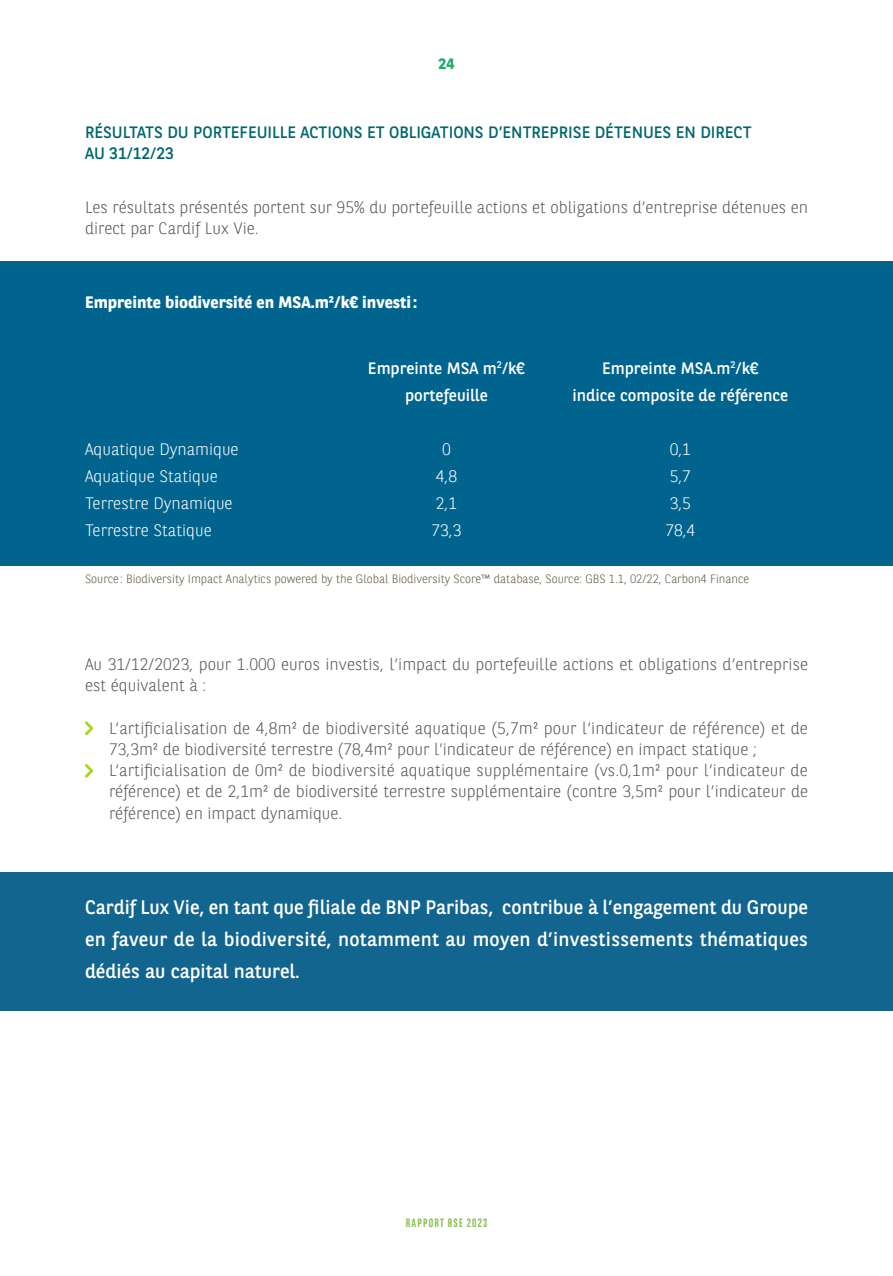
<style>
.page{position:relative;width:893px;height:1276px;background:#fff}
.page>*{position:absolute;margin:0;border:0;box-sizing:border-box;transform-origin:0 0}
.t1{font:19.5px/32px "BNPP Sans";letter-spacing:.015em;color:#fff;text-align:justify}
.t2{font:300 16.5px/21.3px "BNPP Sans";color:#575756}
.t3{font:300 16.5px/27px "BNPP Sans";color:#fff}
.t4{font:16.5px/21.3px "BNPP Sans";color:#00676d}
.t5{font:16.5px/27px "BNPP Sans";color:#fff;text-align:center}
.t6{font:700 16.5px "BNPP Sans";color:#fff}
.t7{font:700 15px "BNPP Sans";color:#24ab6c}
.t8{font:300 12px "BNPP Sans";color:#5f5545}
.t9{font:700 12px "BNPP Sans Condensed";letter-spacing:.1em;color:#8bc054}
</style>
<div class="page">
<div style="left:0;top:872px;width:893px;height:139px;background:#12658f"></div>
<div style="left:0;top:261px;width:893px;height:305px;background:#00648e"></div>
<svg style="left:85px;top:721px;width:8px;height:14px"></svg>
<svg style="left:85px;top:764px;width:8px;height:13px"></svg>
<p class="t7" style="left:439px;top:54px;width:17px">24</p>
<p class="t4" style="left:85px;top:121px;width:668px">RÉSULTATS DU PORTEFEUILLE ACTIONS ET OBLIGATIONS D’ENTREPRISE DÉTENUES EN DIRECT<br>AU 31/12/23</p>
<p class="t2" style="left:85px;top:195px;width:724px">Les résultats présentés portent sur 95% du portefeuille actions et obligations d’entreprise détenues en direct par Cardif Lux Vie.</p>
<p class="t6" style="left:85px;top:291px;width:333px">Empreinte biodiversité en MSA.m²/k€ investi:</p>
<p class="t5" style="left:368px;top:354px;width:159px">Empreinte MSA m<sup>2</sup>/k€ portefeuille</p>
<p class="t5" style="left:572px;top:354px;width:217px">Empreinte MSA.m<sup>2</sup>/k€<br>indice composite de référence</p>
<p class="t3" style="left:85px;top:435px;width:155px">Aquatique Dynamique<br>Aquatique Statique<br>Terrestre Dynamique<br>Terrestre Statique</p>
<p class="t3" style="left:431px;top:435px;width:32px;text-align:center">0<br>4,8<br>2,1<br>73,3</p>
<p class="t3" style="left:665px;top:435px;width:32px">0,1<br>5,7<br>3,5<br>78,4</p>
<p class="t8" style="left:85px;top:571px;width:666px">Source : Biodiversity Impact Analytics powered by the Global Biodiversity Score™ database, Source: GBS 1.1, 02/22, Carbon4 Finance</p>
<p class="t2" style="left:85px;top:653px;width:725px">Au 31/12/2023, pour 1.000 euros investis, l’impact du portefeuille actions et obligations d’entreprise est équivalent à :</p>
<p class="t2" style="left:109px;top:716px;width:700px">L’artificialisation de 4,8m² de biodiversité aquatique (5,7m² pour l’indicateur de référence) et de 73,3m² de biodiversité terrestre (78,4m² pour l’indicateur de référence) en impact statique ; L’artificialisation de 0m² de biodiversité aquatique supplémentaire (vs.0,1m² pour l’indicateur de référence) et de 2,1m² de biodiversité terrestre supplémentaire (contre 3,5m² pour l’indicateur de référence) en impact dynamique.</p>
<p class="t1" style="left:85px;top:891px;width:724px">Cardif Lux Vie, en tant que filiale de BNP Paribas, contribue à l’engagement du Groupe en faveur de la biodiversité, notamment au moyen d’investissements thématiques dédiés au capital naturel.</p>
<p class="t9" style="left:406px;top:1216px;width:83px">RAPPORT RSE 2023</p>
</div>
